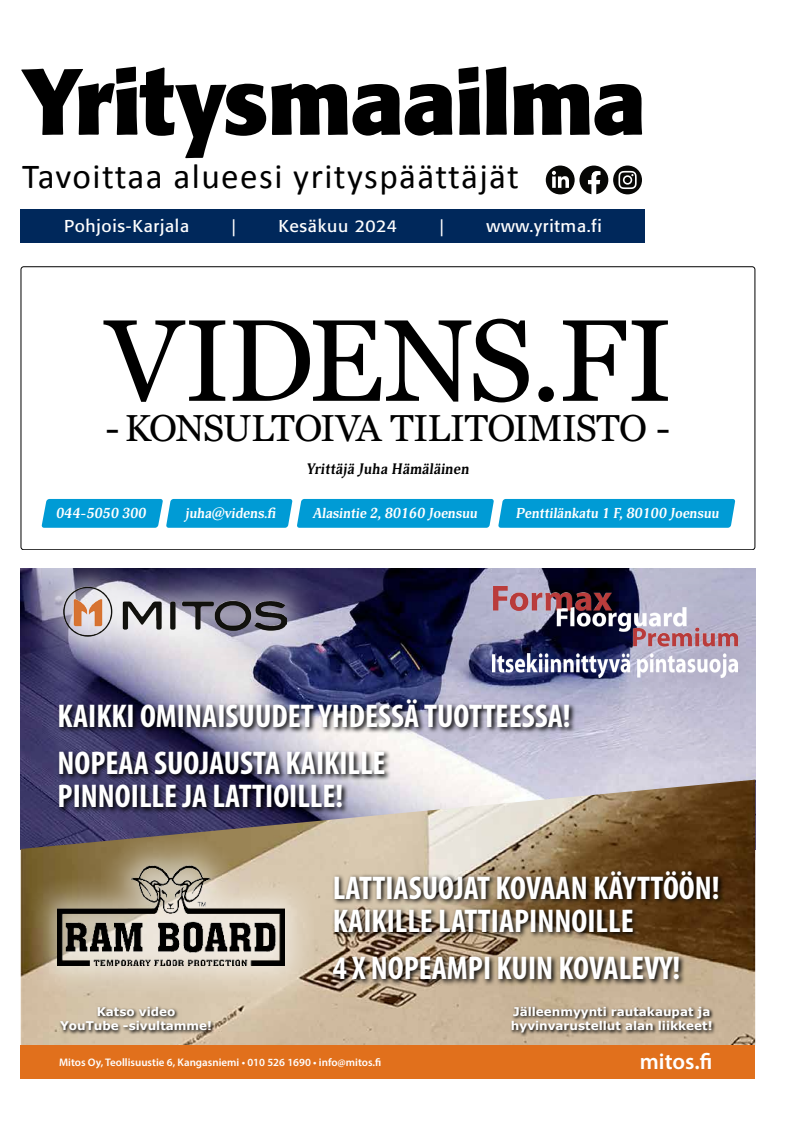
<style>
.page{position:relative;width:794px;height:1134px;background:#fff}
.page>*{position:absolute;margin:0;border:0;box-sizing:border-box;transform-origin:0 0}
.t1{font:115.9px "Georgia";letter-spacing:-.015em;color:#000}
.t2{font:37.6px "Georgia";letter-spacing:-.02em;color:#000}
.t3{font:35.3px "Calibri";letter-spacing:.04em;color:#000}
.t4{font:700 condensed 33px/47px "Myriad Pro";color:#fff}
.t5{font:600 22.5px "Myriad Pro";color:#fff}
.t6{font:17px "Formata";letter-spacing:.04em;color:#fff}
.t7{font:700 15px "Adonis";color:#000}
.t8{font:700 14.2px "Adonis";color:#fff}
.t9{font:700 12px/14.4px "Verdana";color:#fff;text-align:center}
.t10{font:600 11px "Myriad Pro";color:#fff}
</style>
<div class="page">
<svg style="left:21px;top:67px;width:621px;height:91px"></svg>
<svg style="left:458px;top:67px;width:20px;height:17px"></svg>
<svg style="left:116px;top:67px;width:20px;height:17px"></svg>
<div style="left:21px;top:209px;width:624px;height:33px;background:#00285b"></div>
<svg style="left:579px;top:166px;width:29px;height:28px"></svg>
<div style="left:546px;top:166px;width:28px;height:28px;background:#070705;border-radius:50%"></div>
<svg style="left:552px;top:171px;width:17px;height:17px"></svg>
<div style="left:613px;top:166px;width:29px;height:28px;background:#070705;border-radius:50%"></div>
<svg style="left:618px;top:171px;width:18px;height:18px"></svg>
<svg style="left:42px;top:499px;width:693px;height:29px;background:#0da0d7"></svg>
<img style="left:21px;top:568px;width:734px;height:212px">
<img style="left:21px;top:780px;width:734px;height:265px">
<div style="left:21px;top:1045px;width:734px;height:34px;background:#e1701c"></div>
<svg style="left:57px;top:697px;width:519px;height:117px;background:#7b798c"></svg>
<svg style="left:331px;top:868px;width:394px;height:117px;background:#736049"></svg>
<svg style="left:58px;top:1005px;width:157px;height:30px;background:#ac9e8a"></svg>
<svg style="left:510px;top:1005px;width:205px;height:32px;background:#978773"></svg>
<svg style="left:27px;top:836px;width:288px;height:160px;background:#b4a387"></svg>
<img style="left:58px;top:865px;width:226px;height:100px">
<svg style="left:566px;top:568px;width:189px;height:193px;background:#b2b0c6"></svg>
<svg style="left:30px;top:568px;width:290px;height:102px;background:#807d9b"></svg>
<img style="left:64px;top:587px;width:222px;height:49px">
<img style="left:493px;top:587px;width:244px;height:91px">
<p class="t3" style="left:22px;top:152px;width:498px">Tavoittaa alueesi yrityspäättäjät</p>
<p class="t6" style="left:64px;top:216px;width:126px">Pohjois-Karjala</p>
<p class="t6" style="left:232px;top:216px;width:6px">|</p>
<p class="t6" style="left:278px;top:216px;width:120px">Kesäkuu 2024</p>
<p class="t6" style="left:440px;top:216px;width:6px">|</p>
<p class="t6" style="left:486px;top:216px;width:117px">www.yritma.fi</p>
<h1 class="t1" style="left:106px;top:291px;width:568px">VIDENS.FI</h1>
<p class="t2" style="left:106px;top:405px;width:566px">- KONSULTOIVA TILITOIMISTO -</p>
<p class="t7" style="left:306px;top:460px;width:167px">Yrittäjä Juha Hämäläinen</p>
<p class="t8" style="left:56px;top:505px;width:94px">044-5050 300</p>
<p class="t8" style="left:185px;top:505px;width:94px">juha@videns.fi</p>
<p class="t8" style="left:313px;top:505px;width:168px">Alasintie 2, 80160 Joensuu</p>
<p class="t8" style="left:515px;top:505px;width:207px">Penttilänkatu 1 F, 80100 Joensuu</p>
<p class="t4" style="left:58px;top:692px;width:514px">KAIKKI OMINAISUUDET YHDESSÄ TUOTTEESSA!<br>NOPEAA SUOJAUSTA KAIKILLE</p>
<p class="t4" style="left:58px;top:772px;width:287px">PINNOILLE JA LATTIOILLE!</p>
<p class="t4" style="left:333px;top:870px;width:388px;line-height:33px">LATTIASUOJAT KOVAAN KÄYTTÖÖN!<br>KAIKILLE LATTIAPINNOILLE</p>
<p class="t4" style="left:333px;top:943px;width:349px">4 X NOPEAMPI KUIN KOVALEVY!</p>
<p class="t9" style="left:60px;top:1004px;width:153px">Katso video<br>YouTube -sivultamme!</p>
<p class="t9" style="left:511px;top:1004px;width:203px;text-align:left">Jälleenmyynti rautakaupat ja hyvinvarustellut alan liikkeet!</p>
<p class="t10" style="left:59px;top:1055px;width:324px">Mitos Oy, Teollisuustie 6, Kangasniemi • 010 526 1690 • info@mitos.fi</p>
<p class="t5" style="left:640px;top:1047px;width:74px">mitos.fi</p>
</div>
